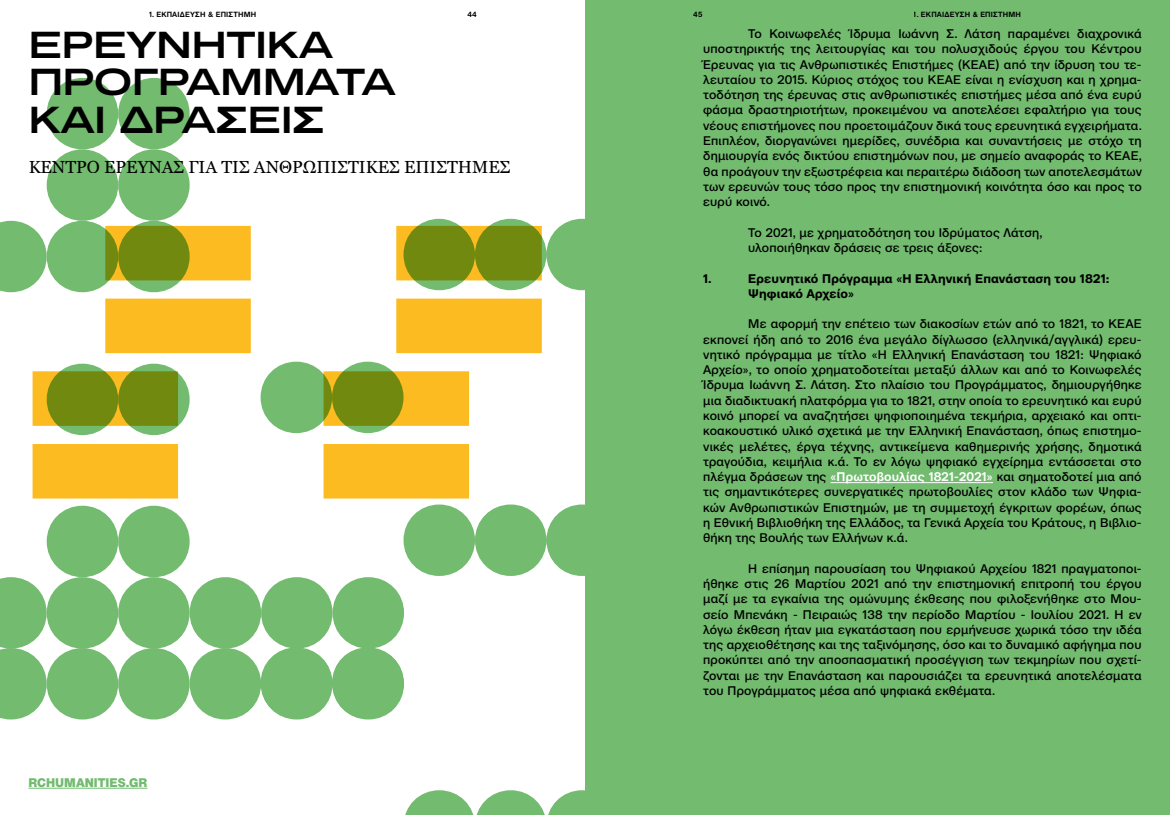
<style>
.page{position:relative;width:1170px;height:815px;background:#fff}
.page>*{position:absolute;margin:0;border:0;box-sizing:border-box;transform-origin:0 0}
.t1{font:37.5px/37.5px "CF Mod Grotesk Sem Bd Ext Exp";color:#000}
.t2{font:17.5px "Georgia";color:#000}
.t3{font:500 12.5px/15.2px "CF Mod Grotesk";letter-spacing:.015em;color:#000;text-align:justify}
.t4{font:700 12.5px/15.2px "CF Mod Grotesk";letter-spacing:.015em;color:#000}
.t5{font:800 12.5px "CF Mod Grotesk";color:#72bb6f}
.t6{font:600 7.5px "CF Mod Grotesk";letter-spacing:.025em;color:#000}
.s1{font-weight:600;color:#fff}
</style>
<div class="page">
<svg style="left:260px;top:219px;width:325px;height:596px"></svg>
<div style="left:332px;top:577px;width:72px;height:72px;background:#72bb6f;border-radius:50%"></div>
<div style="left:261px;top:577px;width:71px;height:72px;background:#72bb6f;border-radius:50%"></div>
<div style="left:190px;top:577px;width:71px;height:72px;background:#72bb6f;border-radius:50%"></div>
<div style="left:118px;top:577px;width:72px;height:72px;background:#72bb6f;border-radius:50%"></div>
<div style="left:47px;top:577px;width:71px;height:72px;background:#72bb6f;border-radius:50%"></div>
<div style="left:118px;top:506px;width:72px;height:71px;background:#72bb6f;border-radius:50%"></div>
<div style="left:332px;top:648px;width:72px;height:71px;background:#72bb6f;border-radius:50%"></div>
<div style="left:261px;top:648px;width:71px;height:71px;background:#72bb6f;border-radius:50%"></div>
<div style="left:190px;top:648px;width:71px;height:71px;background:#72bb6f;border-radius:50%"></div>
<div style="left:118px;top:648px;width:72px;height:71px;background:#72bb6f;border-radius:50%"></div>
<div style="left:47px;top:648px;width:71px;height:71px;background:#72bb6f;border-radius:50%"></div>
<svg style="left:0;top:577px;width:47px;height:142px"></svg>
<div style="left:118px;top:221px;width:72px;height:71px;background:#72bb6f;border-radius:50%"></div>
<div style="left:118px;top:149px;width:72px;height:72px;background:#72bb6f;border-radius:50%"></div>
<div style="left:47px;top:149px;width:71px;height:72px;background:#72bb6f;border-radius:50%"></div>
<div style="left:118px;top:78px;width:72px;height:71px;background:#72bb6f;border-radius:50%"></div>
<div style="left:47px;top:506px;width:71px;height:71px;background:#72bb6f;border-radius:50%"></div>
<div style="left:47px;top:221px;width:71px;height:71px;background:#72bb6f;border-radius:50%"></div>
<div style="left:47px;top:78px;width:71px;height:71px;background:#72bb6f;border-radius:50%"></div>
<div style="left:0;top:221px;width:33px;height:71px;background:#72bb6f"></div>
<div style="left:585px;top:0;width:584px;height:815px;background:#72bb6f"></div>
<hr style="left:28px;top:788px;width:119px;height:1px;background:#72bb6f">
<hr style="left:830px;top:482px;width:162px;height:1px;background:#fff">
<svg style="left:33px;top:226px;width:508px;height:273px"></svg>
<p class="t6" style="left:149px;top:10px;width:109px">1. ΕΚΠΑΙΔΕΥΣΗ &amp; ΕΠΙΣΤΗΜΗ</p>
<p class="t6" style="left:467px;top:10px;width:11px">44</p>
<p class="t6" style="left:693px;top:10px;width:11px">45</p>
<p class="t6" style="left:913px;top:10px;width:109px">1. ΕΚΠΑΙΔΕΥΣΗ &amp; ΕΠΙΣΤΗΜΗ</p>
<h1 class="t1" style="left:28px;top:26px;width:369px">ΕΡΕΥΝΗΤΙΚA<br>ΠΡΟΓΡAΜΜΑΤΑ<br>ΚΑΙ ΔΡAΣΕΙΣ</h1>
<h2 class="t2" style="left:28px;top:154px;width:483px">ΚΕΝΤΡΟ ΕΡΕΥΝΑΣ ΓΙΑ ΤΙΣ ΑΝΘΡΩΠΙΣΤΙΚΕΣ ΕΠΙΣΤΗΜΕΣ</h2>
<p class="t3" style="left:703px;top:26px;width:440px;text-indent:45px">Το Κοινωφελές Ίδρυμα Ιωάννη Σ. Λάτση παραμένει διαχρονικά υποστηρικτής της λειτουργίας και του πολυσχιδούς έργου του Κέντρου Έρευνας για τις Ανθρωπιστικές Επιστήμες (ΚΕΑΕ) από την ίδρυση του τε&shy;λευταίου το 2015. Κύριος στόχος του ΚΕΑΕ είναι η ενίσχυση και η χρημα&shy;τοδότηση της έρευνας στις ανθρωπιστικές επιστήμες μέσα από ένα ευρύ φάσμα δραστηριοτήτων, προκειμένου να αποτελέσει εφαλτήριο για τους νέους επιστήμονες που προετοιμάζουν δικά τους ερευνητικά εγχειρήματα.<br>Επιπλέον, διοργανώνει ημερίδες, συνέδρια και συναντήσεις με στόχο τη δημιουργία ενός δικτύου επιστημόνων που, με σημείο αναφοράς το ΚΕΑΕ, θα προάγουν την εξωστρέφεια και περαιτέρω διάδοση των αποτελεσμάτων των ερευνών τους τόσο προς την επιστημονική κοινότητα όσο και προς το ευρύ κοινό.</p>
<p class="t3" style="left:748px;top:225px;width:296px">Το 2021, με χρηματοδότηση του Ιδρύματος Λάτση, υλοποιήθηκαν δράσεις σε τρεις άξονες:</p>
<p class="t4" style="left:703px;top:270px;width:10px">1.</p>
<p class="t4" style="left:748px;top:270px;width:363px">Ερευνητικό Πρόγραμμα «Η Ελληνική Επανάσταση του 1821:<br>Ψηφιακό Αρχείο»</p>
<p class="t3" style="left:703px;top:316px;width:440px;text-indent:45px">Με αφορμή την επέτειο των διακοσίων ετών από το 1821, το ΚΕΑΕ εκπονεί ήδη από το 2016 ένα μεγάλο δίγλωσσο (ελληνικά/αγγλικά) ερευ&shy;νητικό πρόγραμμα με τίτλο «Η Ελληνική Επανάσταση του 1821: Ψηφιακό Αρχείο», το οποίο χρηματοδοτείται μεταξύ άλλων και από το Κοινωφελές Ίδρυμα Ιωάννη Σ. Λάτση. Στο πλαίσιο του Προγράμματος, δημιουργήθηκε μια διαδικτυακή πλατφόρμα για το 1821, στην οποία το ερευνητικό και ευρύ κοινό μπορεί να αναζητήσει ψηφιοποιημένα τεκμήρια, αρχειακό και οπτι&shy;κοακουστικό υλικό σχετικά με την Ελληνική Επανάσταση, όπως επιστημο&shy;νικές μελέτες, έργα τέχνης, αντικείμενα καθημερινής χρήσης, δημοτικά τραγούδια, κειμήλια κ.ά. Το εν λόγω ψηφιακό εγχείρημα εντάσσεται στο πλέγμα δράσεων της <span class="s1">«Πρωτοβουλίας 1821-2021»</span> και σηματοδοτεί μια από τις σημαντικότερες συνεργατικές πρωτοβουλίες στον κλάδο των Ψηφια&shy;κών Ανθρωπιστικών Επιστημών, με τη συμμετοχή έγκριτων φορέων, όπως η Εθνική Βιβλιοθήκη της Ελλάδος, τα Γενικά Αρχεία του Κράτους, η Βιβλιο&shy;θήκη της Βουλής των Ελλήνων κ.ά.</p>
<p class="t3" style="left:703px;top:561px;width:440px;text-indent:45px">H επίσημη παρουσίαση του Ψηφιακού Αρχείου 1821 πραγματοποι&shy;ήθηκε στις 26 Μαρτίου 2021 από την επιστημονική επιτροπή του έργου μαζί με τα εγκαίνια της ομώνυμης έκθεσης που φιλοξενήθηκε στο Μου&shy;σείο Μπενάκη - Πειραιώς 138 την περίοδο Μαρτίου - Ιουλίου 2021. Η εν λόγω έκθεση ήταν μια εγκατάσταση που ερμήνευσε χωρικά τόσο την ιδέα της αρχειοθέτησης και της ταξινόμησης, όσο και το δυναμικό αφήγημα που προκύπτει από την αποσπασματική προσέγγιση των τεκμηρίων που σχετί&shy;ζονται με την Επανάσταση και παρουσιάζει τα ερευνητικά αποτελέσματα του Προγράμματος μέσα από ψηφιακά εκθέματα.</p>
<p class="t5" style="left:28px;top:775px;width:121px">RCHUMANITIES.GR</p>
</div>
